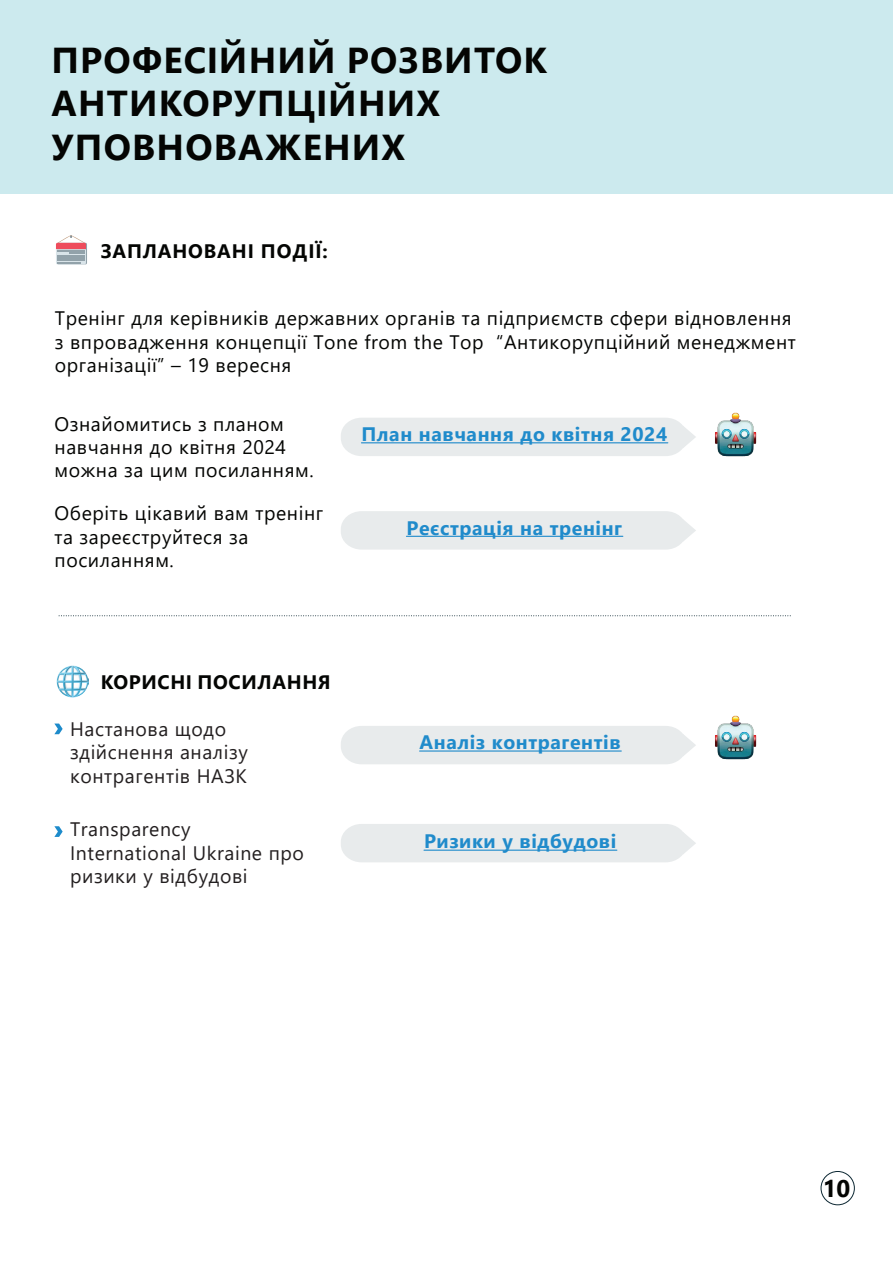
<style>
.page{position:relative;width:893px;height:1263px;background:#fff}
.page>*{position:absolute;margin:0;border:0;box-sizing:border-box;transform-origin:0 0}
.t1{font:700 36px/43.2px "Segoe UI";letter-spacing:.035em;color:#040503}
.t2{font:700 24px "Segoe UI";color:#040503}
.t3{font:19.5px/23.4px "Segoe UI";letter-spacing:.03em;color:#040503}
.t4{font:19.5px/23.4px "Segoe UI";letter-spacing:.03em;color:#231f20}
.t5{font:700 19.5px "Segoe UI";letter-spacing:.03em;color:#208bcb}
.t6{font:700 19.5px "Segoe UI";letter-spacing:.04em;color:#040503}
</style>
<div class="page">
<div style="left:821px;top:1171px;width:34px;height:34px;border:1px solid #0c2732;border-radius:50%"></div>
<div style="left:0;top:0;width:893px;height:193px;background:#cceaee"></div>
<svg style="left:54px;top:723px;width:9px;height:11px"></svg>
<svg style="left:54px;top:826px;width:9px;height:11px"></svg>
<svg style="left:59px;top:615px;width:731px;height:1px"></svg>
<img style="left:56px;top:666px;width:32px;height:31px">
<img style="left:715px;top:716px;width:42px;height:44px">
<img style="left:715px;top:413px;width:42px;height:44px">
<div style="left:341px;top:726px;width:355px;height:38px;background:#e8ebec"></div>
<div style="left:341px;top:824px;width:355px;height:38px;background:#e8ebec"></div>
<hr style="left:420px;top:750px;width:201px;height:2px;background:#208bcb">
<div style="left:341px;top:418px;width:355px;height:38px;background:#e8ebec"></div>
<hr style="left:361px;top:442px;width:307px;height:1px;background:#208bcb">
<svg style="left:341px;top:511px;width:355px;height:39px;background:#e8ebec"></svg>
<hr style="left:406px;top:536px;width:217px;height:1px;background:#208bcb">
<hr style="left:424px;top:850px;width:193px;height:1px;background:#208bcb">
<div style="left:57px;top:243px;width:30px;height:21px;background:#92a2aa"></div>
<svg style="left:56px;top:235px;width:30px;height:29px"></svg>
<h1 class="t1" style="left:52px;top:36px;width:497px">ПРОФЕСІЙНИЙ РОЗВИТОК<br>АНТИКОРУПЦІЙНИХ<br>УПОВНОВАЖЕНИХ</h1>
<p class="t6" style="left:101px;top:233px;width:228px">ЗАПЛАНОВАНІ ПОДІЇ:</p>
<p class="t3" style="left:55px;top:305px;width:742px">Тренінг для керівників державних органів та підприємств сфери відновлення з впровадження концепції Tone from the Top “Антикорупційний менеджмент організації” – 19 вересня</p>
<p class="t3" style="left:55px;top:410px;width:261px">Ознайомитись з планом навчання до квітня 2024 можна за цим посиланням.</p>
<p class="t3" style="left:55px;top:500px;width:270px">Оберіть цікавий вам тренінг та зареєструйтеся за посиланням.</p>
<p class="t5" style="left:361px;top:416px;width:307px">План навчання до квітня 2024</p>
<p class="t5" style="left:406px;top:509px;width:217px">Реєстрація на тренінг</p>
<p class="t6" style="left:101px;top:664px;width:231px">КОРИСНІ ПОСИЛАННЯ</p>
<p class="t4" style="left:70px;top:716px;width:179px">Настанова щодо здійснення аналізу контрагентів НАЗК</p>
<p class="t4" style="left:70px;top:816px;width:235px">Transparency<br>International Ukraine про ризики у відбудові</p>
<p class="t5" style="left:420px;top:724px;width:203px">Аналіз контрагентів</p>
<p class="t5" style="left:424px;top:823px;width:194px">Ризики у відбудові</p>
<p class="t2" style="left:823px;top:1166px;width:29px">10</p>
</div>
